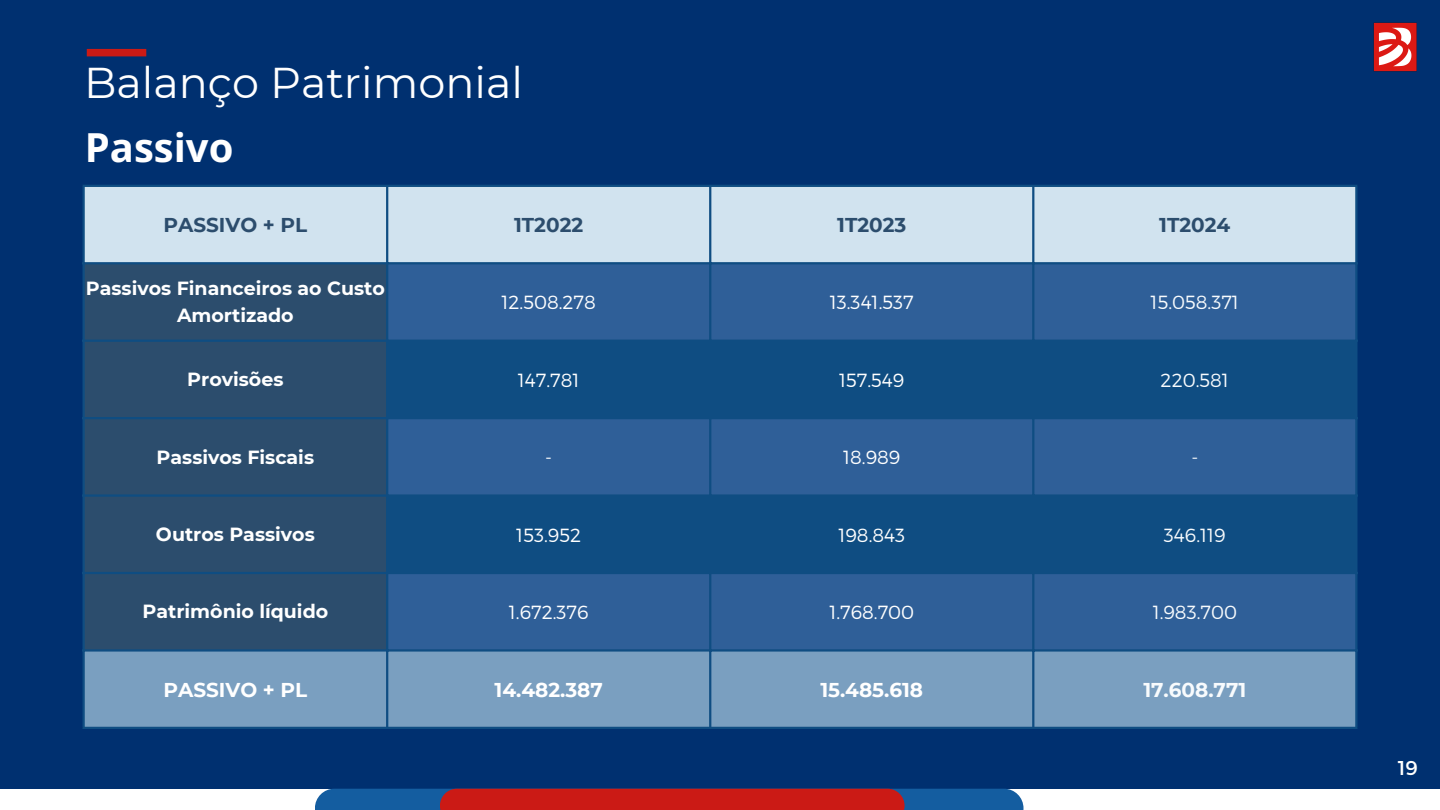
<style>
.page{position:relative;width:1440px;height:810px;background:#003070}
.page>*{position:absolute;margin:0;border:0;box-sizing:border-box;transform-origin:0 0}
.t1{font:43px "Montserrat";color:#fff}
.t2{font:700 40px "Open Sans";color:#fff}
.t3{font:700 20px "Montserrat";color:#fff}
.t4{font:700 20px "Montserrat";color:#2c4d6d}
.t5{font:700 20px "Montserrat";color:#f8fbfd}
.t6{font:20px "Montserrat";color:#fffffe}
.t7{font:700 19px/27px "Montserrat";color:#fff;text-align:center}
.t8{font:300 19px "Montserrat";color:#fff}
.t9{font:300 19px "Montserrat";color:#f8fbfd}
</style>
<div class="page">
<div style="left:85px;top:187px;width:1270px;height:75px;background:#d1e3ef"></div>
<div style="left:85px;top:264px;width:301px;height:385px;background:#2c4d6d"></div>
<div style="left:388px;top:264px;width:967px;height:385px;background:#2f5f98"></div>
<svg style="left:388px;top:342px;width:967px;height:230px;background:#195289"></svg>
<div style="left:85px;top:652px;width:1270px;height:75px;background:#7a9fc0"></div>
<hr style="left:82px;top:187px;width:3px;height:540px;background:#0f4d82">
<hr style="left:386px;top:187px;width:2px;height:540px;background:#0f4d82">
<hr style="left:709px;top:187px;width:2px;height:540px;background:#0f4d82">
<hr style="left:1032px;top:187px;width:2px;height:540px;background:#0f4d82">
<hr style="left:1355px;top:187px;width:3px;height:540px;background:#0f4d82">
<hr style="left:82px;top:185px;width:1276px;height:2px;background:#0f4d82">
<hr style="left:82px;top:262px;width:1276px;height:2px;background:#0f4d82">
<hr style="left:82px;top:340px;width:1276px;height:2px;background:#0f4d82">
<hr style="left:82px;top:417px;width:1276px;height:2px;background:#0f4d82">
<hr style="left:82px;top:494px;width:1276px;height:3px;background:#0f4d82">
<hr style="left:82px;top:572px;width:1276px;height:2px;background:#0f4d82">
<hr style="left:82px;top:649px;width:1276px;height:3px;background:#0f4d82">
<hr style="left:82px;top:727px;width:1276px;height:2px;background:#0f4d82">
<div style="left:0;top:789px;width:1440px;height:21px;background:#fff"></div>
<div style="left:315px;top:789px;width:709px;height:21px;background:#145da0"></div>
<div style="left:440px;top:789px;width:465px;height:21px;background:#cb1a15"></div>
<div style="left:87px;top:49px;width:59px;height:7px;background:#cb1a15"></div>
<img style="left:1373px;top:22px;width:44px;height:50px">
<p class="t1" style="left:84px;top:57px;width:440px">Balanço Patrimonial</p>
<p class="t2" style="left:85px;top:120px;width:150px">Passivo</p>
<p class="t4" style="left:164px;top:213px;width:145px">PASSIVO + PL</p>
<p class="t4" style="left:514px;top:213px;width:71px">1T2022</p>
<h1 class="t4" style="left:837px;top:213px;width:71px">1T2023</h1>
<p class="t4" style="left:1159px;top:213px;width:73px">1T2024</p>
<p class="t7" style="left:86px;top:275px;width:300px">Passivos Financeiros ao Custo<br>Amortizado</p>
<p class="t8" style="left:502px;top:290px;width:96px">12.508.278</p>
<p class="t8" style="left:830px;top:290px;width:85px">13.341.537</p>
<p class="t9" style="left:1151px;top:290px;width:90px">15.058.371</p>
<p class="t7" style="left:187px;top:366px;width:98px">Provisões</p>
<p class="t8" style="left:518px;top:368px;width:63px">147.781</p>
<p class="t8" style="left:839px;top:368px;width:67px">157.549</p>
<p class="t9" style="left:1161px;top:368px;width:70px">220.581</p>
<p class="t7" style="left:157px;top:443px;width:159px">Passivos Fiscais</p>
<p class="t8" style="left:545px;top:445px;width:8px">-</p>
<p class="t8" style="left:843px;top:445px;width:59px">18.989</p>
<p class="t9" style="left:1191px;top:445px;width:8px">-</p>
<p class="t7" style="left:156px;top:521px;width:160px">Outros Passivos</p>
<p class="t8" style="left:516px;top:523px;width:66px">153.952</p>
<p class="t8" style="left:838px;top:523px;width:68px">198.843</p>
<p class="t9" style="left:1164px;top:523px;width:63px">346.119</p>
<p class="t7" style="left:143px;top:598px;width:187px">Patrimônio líquido</p>
<p class="t8" style="left:509px;top:600px;width:81px">1.672.376</p>
<p class="t8" style="left:829px;top:600px;width:86px">1.768.700</p>
<p class="t9" style="left:1153px;top:600px;width:86px">1.983.700</p>
<p class="t3" style="left:164px;top:677px;width:145px">PASSIVO + PL</p>
<p class="t3" style="left:495px;top:677px;width:110px">14.482.387</p>
<p class="t3" style="left:820px;top:677px;width:104px">15.485.618</p>
<p class="t5" style="left:1143px;top:677px;width:104px">17.608.771</p>
<p class="t6" style="left:1398px;top:755px;width:22px">19</p>
</div>
